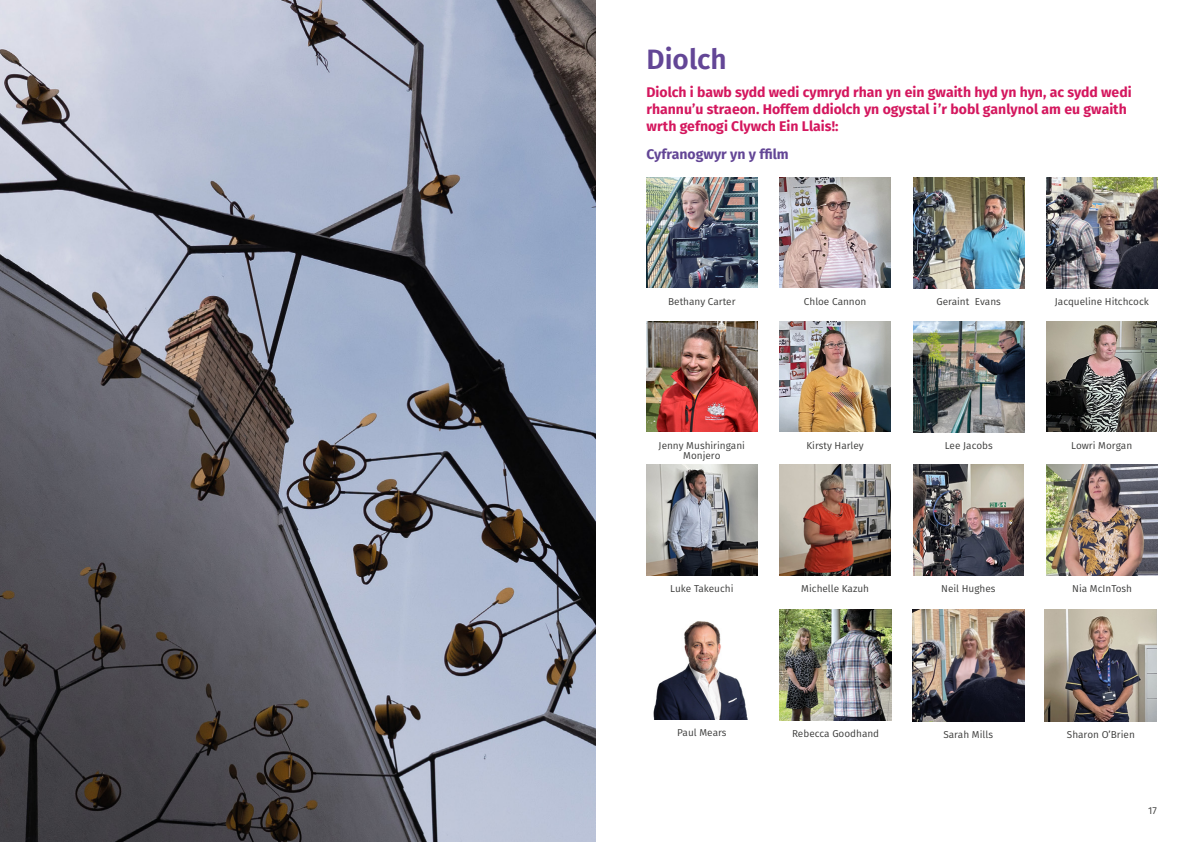
<style>
.page{position:relative;width:1191px;height:842px;background:#fff}
.page>*{position:absolute;margin:0;border:0;box-sizing:border-box;transform-origin:0 0}
.t1{font:600 28px "Fira Sans";color:#634696}
.t2{font:700 14px/17px "Fira Sans";color:#d4175e}
.t3{font:700 14px "Fira Sans";color:#634696}
.t4{font:10px/10.9px "Fira Sans";color:#3c3c3b;text-align:center}
</style>
<div class="page">
<img style="left:646px;top:177px;width:111px;height:111px">
<img style="left:780px;top:177px;width:110px;height:111px">
<img style="left:913px;top:177px;width:111px;height:111px">
<img style="left:780px;top:321px;width:110px;height:111px">
<img style="left:1046px;top:321px;width:111px;height:111px">
<img style="left:646px;top:465px;width:111px;height:110px">
<img style="left:780px;top:465px;width:110px;height:110px">
<img style="left:913px;top:465px;width:110px;height:110px">
<img style="left:1046px;top:465px;width:111px;height:110px">
<img style="left:913px;top:321px;width:111px;height:111px">
<img style="left:912px;top:609px;width:112px;height:112px">
<img style="left:1045px;top:609px;width:112px;height:112px">
<img style="left:646px;top:321px;width:111px;height:111px">
<img style="left:780px;top:609px;width:111px;height:112px">
<img style="left:653px;top:621px;width:95px;height:99px">
<img style="left:1046px;top:177px;width:111px;height:111px">
<img style="left:0;top:0;width:595px;height:842px">
<h1 class="t1" style="left:646px;top:36px;width:82px">Diolch</h1>
<h2 class="t2" style="left:646px;top:83px;width:486px">Diolch i bawb sydd wedi cymryd rhan yn ein gwaith hyd yn hyn, ac sydd wedi rhannu’u straeon. Hoffem ddiolch yn ogystal i’r bobl ganlynol am eu gwaith wrth gefnogi Clywch Ein Llais!:</h2>
<h2 class="t3" style="left:646px;top:143px;width:144px">Cyfranogwyr yn y ffilm</h2>
<p class="t4" style="left:668px;top:295px;width:69px">Bethany Carter</p>
<p class="t4" style="left:804px;top:295px;width:64px">Chloe Cannon</p>
<p class="t4" style="left:936px;top:296px;width:66px">Geraint Evans</p>
<p class="t4" style="left:1055px;top:296px;width:95px">Jacqueline Hitchcock</p>
<p class="t4" style="left:658px;top:439px;width:88px">Jenny Mushiringani<br>Monjero</p>
<p class="t4" style="left:806px;top:439px;width:59px">Kirsty Harley</p>
<p class="t4" style="left:1071px;top:439px;width:63px">Lowri Morgan</p>
<p class="t4" style="left:944px;top:440px;width:50px">Lee Jacobs</p>
<p class="t4" style="left:670px;top:583px;width:65px">Luke Takeuchi</p>
<p class="t4" style="left:801px;top:583px;width:69px">Michelle Kazuh</p>
<p class="t4" style="left:941px;top:583px;width:56px">Neil Hughes</p>
<p class="t4" style="left:1072px;top:583px;width:61px">Nia McInTosh</p>
<p class="t4" style="left:677px;top:727px;width:51px">Paul Mears</p>
<p class="t4" style="left:792px;top:728px;width:89px">Rebecca Goodhand</p>
<p class="t4" style="left:943px;top:729px;width:51px">Sarah Mills</p>
<p class="t4" style="left:1067px;top:729px;width:69px">Sharon O’Brien</p>
<p class="t4" style="left:1148px;top:805px;width:10px">17</p>
</div>
